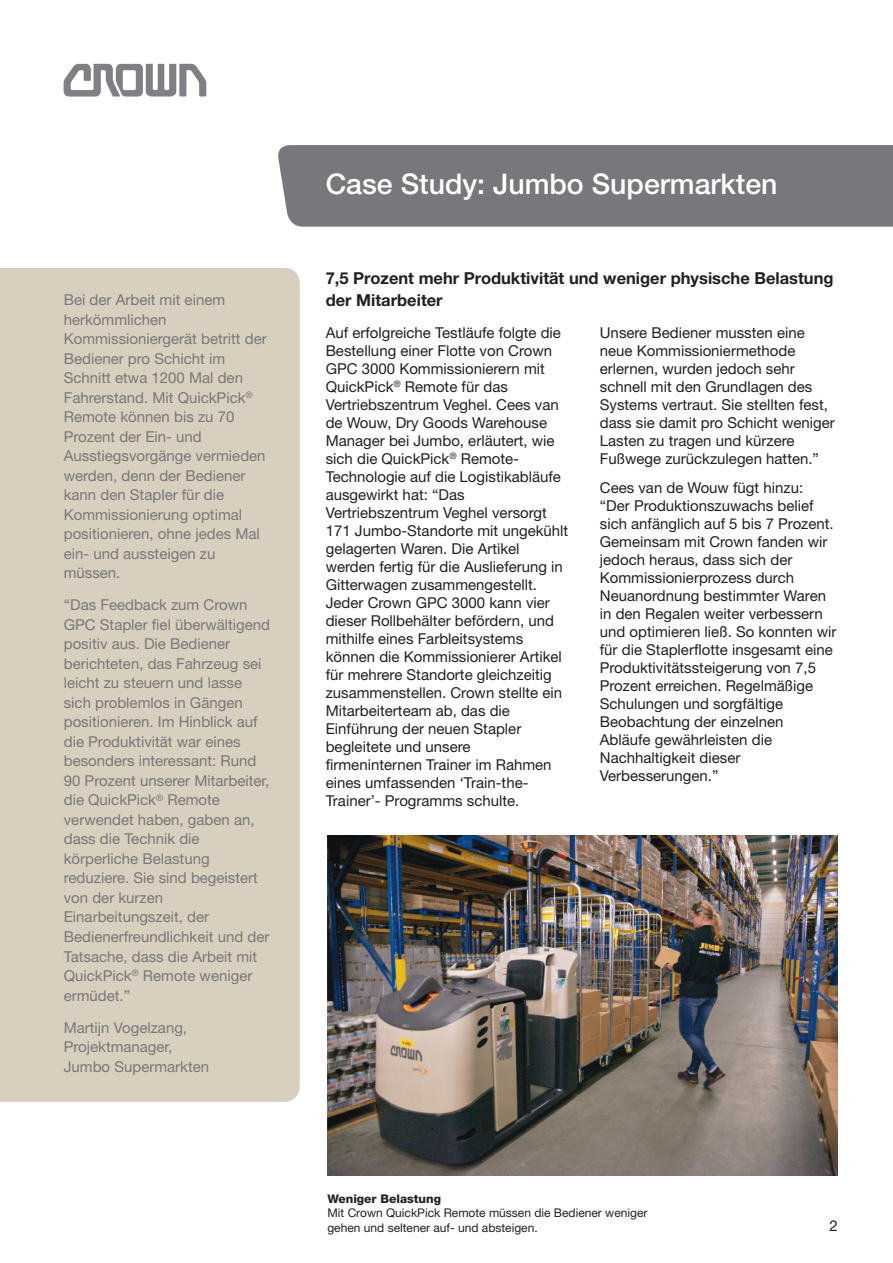
<style>
.page{position:relative;width:893px;height:1263px;background:#fff}
.page>*{position:absolute;margin:0;border:0;box-sizing:border-box;transform-origin:0 0}
.t1{font:500 28.5px "Helvetica Neue";color:#fff}
.t2{font:700 16.5px/21.8px "Helvetica Neue";color:#231f20}
.t3{font:15px/18px "Helvetica Neue";color:#231f20}
.t4{font:15px/19.5px "Helvetica Neue";color:#787878}
.t5{font:12px/14.4px "Helvetica Neue";color:#231f20}
.t6{font:800 12px "Helvetica Neue";color:#231f20}
</style>
<div class="page">
<div style="left:0;top:268px;width:300px;height:834px;background:#d9cfbf"></div>
<div style="left:278px;top:145px;width:615px;height:82px;background:#76787b"></div>
<svg style="left:64px;top:64px;width:142px;height:33px"></svg>
<img style="left:327px;top:835px;width:511px;height:340px">
<p class="t4" style="left:64px;top:291px;width:204px">Bei der Arbeit mit einem herkömmlichen<br>Kommissioniergerät betritt der<br>Bediener pro Schicht im<br>Schnitt etwa 1200 Mal den<br>Fahrerstand. Mit QuickPick<sup>®<br></sup>Remote können bis zu 70<br>Prozent der Ein- und<br>Ausstiegsvorgänge vermieden werden, denn der Bediener kann den Stapler für die<br>Kommissionierung optimal positionieren, ohne jedes Mal ein- und aussteigen zu müssen.</p>
<p class="t4" style="left:64px;top:597px;width:208px">“Das Feedback zum Crown<br>GPC Stapler fiel überwältigend positiv aus. Die Bediener berichteten, das Fahrzeug sei leicht zu steuern und lasse sich problemlos in Gängen positionieren. Im Hinblick auf die Produktivität war eines besonders interessant: Rund<br>90 Prozent unserer Mitarbeiter, die QuickPick<sup>®</sup> Remote verwendet haben, gaben an, dass die Technik die körperliche Belastung reduziere. Sie sind begeistert von der kurzen<br>Einarbeitungszeit, der<br>Bedienerfreundlichkeit und der<br>Tatsache, dass die Arbeit mit<br>QuickPick<sup>®</sup> Remote weniger ermüdet.”</p>
<p class="t4" style="left:64px;top:1019px;width:147px">Martijn Vogelzang,<br>Projektmanager,<br>Jumbo Supermarkten</p>
<h1 class="t1" style="left:326px;top:161px;width:453px">Case Study: Jumbo Supermarkten</h1>
<p class="t2" style="left:326px;top:266px;width:509px">7,5 Prozent mehr Produktivität und weniger physische Belastung der Mitarbeiter</p>
<p class="t3" style="left:326px;top:325px;width:244px">Auf erfolgreiche Testläufe folgte die<br>Bestellung einer Flotte von Crown<br>GPC 3000 Kommissionierern mit<br>QuickPick<sup>®</sup> Remote für das<br>Vertriebszentrum Veghel. Cees van de Wouw, Dry Goods Warehouse<br>Manager bei Jumbo, erläutert, wie sich die QuickPick<sup>®</sup> Remote-<br>Technologie auf die Logistikabläufe ausgewirkt hat: “Das<br>Vertriebszentrum Veghel versorgt<br>171 Jumbo-Standorte mit ungekühlt gelagerten Waren. Die Artikel werden fertig für die Auslieferung in<br>Gitterwagen zusammengestellt.<br>Jeder Crown GPC 3000 kann vier dieser Rollbehälter befördern, und mithilfe eines Farbleitsystems können die Kommissionierer Artikel für mehrere Standorte gleichzeitig zusammenstellen. Crown stellte ein<br>Mitarbeiterteam ab, das die<br>Einführung der neuen Stapler begleitete und unsere firmeninternen Trainer im Rahmen eines umfassenden ‘Train-the-<br>Trainer’- Programms schulte.</p>
<p class="t3" style="left:600px;top:325px;width:237px">Unsere Bediener mussten eine neue Kommissioniermethode erlernen, wurden jedoch sehr schnell mit den Grundlagen des<br>Systems vertraut. Sie stellten fest, dass sie damit pro Schicht weniger<br>Lasten zu tragen und kürzere<br>Fußwege zurückzulegen hatten.”</p>
<p class="t3" style="left:600px;top:480px;width:238px">Cees van de Wouw fügt hinzu: “Der Produktionszuwachs belief sich anfänglich auf 5 bis 7 Prozent.<br>Gemeinsam mit Crown fanden wir jedoch heraus, dass sich der<br>Kommissionierprozess durch<br>Neuanordnung bestimmter Waren in den Regalen weiter verbessern und optimieren ließ. So konnten wir für die Staplerflotte insgesamt eine<br>Produktivitätssteigerung von 7,5<br>Prozent erreichen. Regelmäßige<br>Schulungen und sorgfältige<br>Beobachtung der einzelnen<br>Abläufe gewährleisten die<br>Nachhaltigkeit dieser<br>Verbesserungen.”</p>
<p class="t6" style="left:327px;top:1194px;width:115px">Weniger Belastung</p>
<p class="t5" style="left:327px;top:1207px;width:322px">Mit Crown QuickPick Remote müssen die Bediener weniger gehen und seltener auf- und absteigen.</p>
<p class="t3" style="left:830px;top:1218px;width:10px">2</p>
</div>
